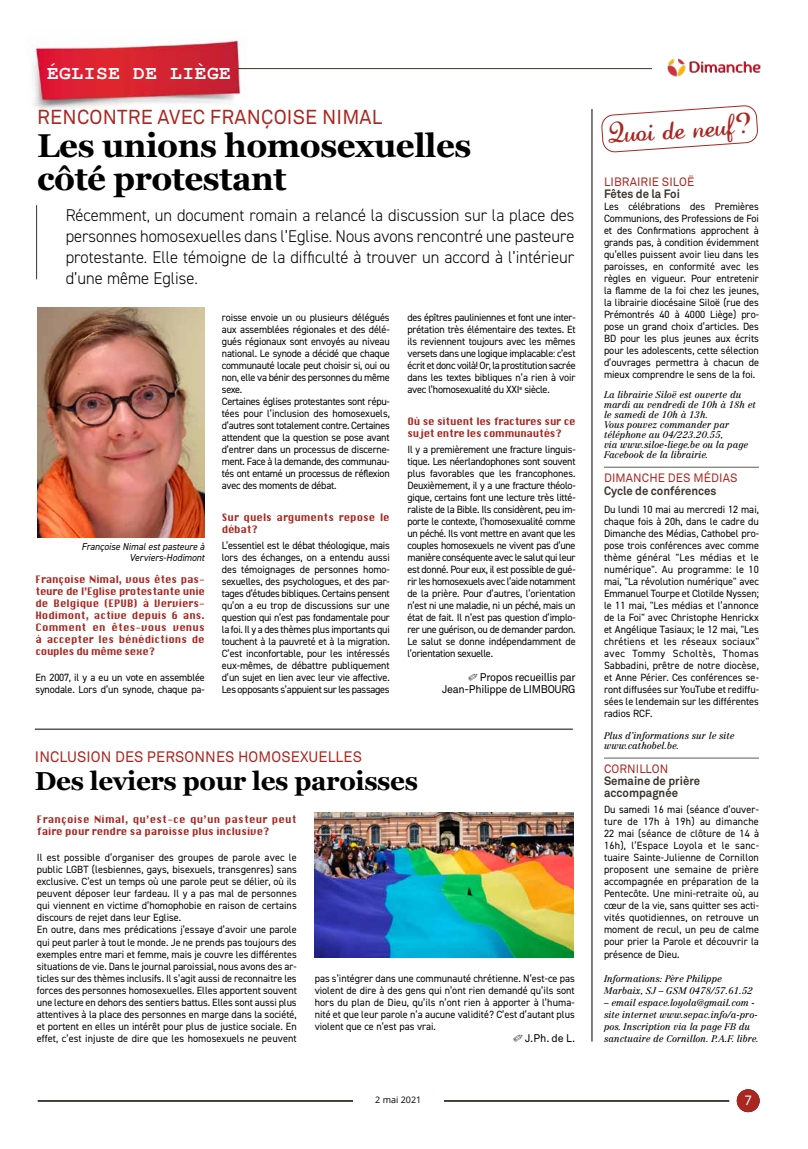
<style>
.page{position:relative;width:808px;height:1149px;background:#fff}
.page>*{position:absolute;margin:0;border:0;box-sizing:border-box;transform-origin:0 0}
.t1{font:700 33px/33px "Georgia";letter-spacing:-.015em;color:#000}
.t2{font:700 26px "Georgia";letter-spacing:-.015em;color:#000}
.t3{font:20.9px "Lauren Script";color:#a92721}
.t4{font:20px "Akkurat Std";letter-spacing:.01em;color:#a92721}
.t5{font:700 19.5px "Courier New";letter-spacing:.03em;color:#fff}
.t6{font:300 17px/21px "DIN2014";color:#000;text-align:justify}
.t7{font:15px "Akkurat Std";letter-spacing:.01em;color:#a92721}
.t8{font:13.5px "Akkurat Std";color:#fff}
.t9{font:700 12px/12px "Akkurat Std";color:#3b342b;scale:.95 1}
.t10{font:12px "Akkurat Std";letter-spacing:.01em;color:#a92721}
.t11{font:11px/12px "Akkurat Std";letter-spacing:-.025em;color:#000;text-align:right}
.t12{font:10.5px/12px "DIN2014";letter-spacing:-.005em;color:#000;text-align:justify}
.t13{font:10.5px/12px "DIN2014";letter-spacing:-.025em;color:#000}
.t14{font:10px/12px "Silom";color:#a92721}
.t15{font:10px/12px "Silom";letter-spacing:-.025em;color:#a92721}
.t16{font:italic 10px/11px "DIN2014";color:#000;text-align:right;scale:.95 1}
.t17{font:italic 9.5px/10px "Centennial LT Std";color:#000}
.t18{font:9px "Open Sans";color:#000}
.t19{font:5.2px "Open Sans";color:#000}
</style>
<div class="page">
<img style="left:29px;top:39px;width:217px;height:71px">
<hr style="left:38px;top:1100px;width:691px;height:1px;background:#3b342b">
<div style="left:737px;top:1088px;width:22px;height:23px;background:#a92721;border-radius:50%"></div>
<div style="left:353px;top:1095px;width:90px;height:13px;background:#fff"></div>
<hr style="left:238px;top:68px;width:414px;height:1px;background:#3b342b">
<img style="left:667px;top:58px;width:94px;height:19px">
<hr style="left:36px;top:205px;width:1px;height:74px;background:#3b342b">
<img style="left:37px;top:307px;width:167px;height:230px">
<hr style="left:35px;top:728px;width:538px;height:1px;background:#000">
<hr style="left:592px;top:109px;width:1px;height:932px;background:#000">
<hr style="left:604px;top:467px;width:155px;height:1px;background:#625d58">
<hr style="left:604px;top:757px;width:155px;height:1px;background:#625d58">
<svg style="left:601px;top:105px;width:157px;height:47px"></svg>
<img style="left:315px;top:812px;width:258px;height:145px">
<h3 class="t5" style="left:47px;top:60px;width:186px">ÉGLISE DE LIÈGE</h3>
<h3 class="t4" style="left:37px;top:105px;width:347px">RENCONTRE AVEC FRANÇOISE NIMAL</h3>
<h1 class="t1" style="left:37px;top:127px;width:436px">Les unions homosexuelles côté protestant</h1>
<p class="t6" style="left:66px;top:204px;width:510px">Récemment, un document romain a relancé la discussion sur la place des personnes homosexuelles dans l’Eglise. Nous avons rencontré une pasteure protestante. Elle témoigne de la difficulté à trouver un accord à l’intérieur d’une même Eglise.</p>
<p class="t13" style="left:222px;top:311px;width:170px">roisse envoie un ou plusieurs délégués aux assemblées régionales et des délé&shy;gués régionaux sont envoyés au niveau national. Le synode a décidé que chaque communauté locale peut choisir si, oui ou non, elle va bénir des personnes du même sexe.<br>Certaines églises protestantes sont répu&shy;tées pour l’inclusion des homosexuels, d’autres sont totalement contre. Certaines attendent que la question se pose avant d’entrer dans un processus de discerne&shy;ment. Face à la demande, des communau&shy;tés ont entamé un processus de réflexion avec des moments de débat.</p>
<p class="t14" style="left:222px;top:511px;width:169px">Sur quels arguments repose le débat?</p>
<p class="t12" style="left:222px;top:539px;width:170px">L’essentiel est le débat théologique, mais lors des échanges, on a entendu aussi des témoignages de personnes homo&shy;sexuelles, des psychologues, et des par&shy;tages d’études bibliques. Certains pensent qu’on a eu trop de discussions sur une question qui n’est pas fondamentale pour la foi. Il y a des thèmes plus importants qui touchent à la pauvreté et à la migration.<br>C’est inconfortable, pour les intéressés eux-mêmes, de débattre publiquement d’un sujet en lien avec leur vie affective.<br>Les opposants s’appuient sur les passages</p>
<p class="t12" style="left:407px;top:311px;width:170px">des épîtres pauliniennes et font une inter&shy;prétation très élémentaire des textes. Et ils reviennent toujours avec les mêmes versets dans une logique implacable: c’est écrit et donc voilà! Or, la prostitution sacrée dans les textes bibliques n’a rien à voir avec l’homosexualité du XXI<sup>e</sup> siècle.</p>
<p class="t15" style="left:407px;top:415px;width:170px">Où se situent les fractures sur ce sujet entre les communautés?</p>
<p class="t12" style="left:407px;top:443px;width:170px">Il y a premièrement une fracture linguis&shy;tique. Les néerlandophones sont souvent plus favorables que les francophones.<br>Deuxièmement, il y a une fracture théolo&shy;gique, certains font une lecture très litté&shy;raliste de la Bible. Ils considèrent, peu im&shy;porte le contexte, l’homosexualité comme un péché. Ils vont mettre en avant que les couples homosexuels ne vivent pas d’une manière conséquente avec le salut qui leur est donné. Pour eux, il est possible de gué&shy;rir les homosexuels avec l’aide notamment de la prière. Pour d’autres, l’orientation n’est ni une maladie, ni un péché, mais un état de fait. Il n’est pas question d’implo&shy;rer une guérison, ou de demander pardon.<br>Le salut se donne indépendamment de l’orientation sexuelle.</p>
<p class="t11" style="left:442px;top:671px;width:135px">✐ Propos recueillis par<br>Jean-Philippe de LIMBOURG</p>
<p class="t16" style="left:82px;top:540px;width:131px">Françoise Nimal est pasteure à<br>Verviers-Hodimont</p>
<p class="t14" style="left:35px;top:573px;width:171px;text-align:justify">Françoise Nimal, vous êtes pas&shy;teure de l’Eglise protestante unie de Belgique (EPUB) à Verviers-Hodimont, active depuis 6 ans.<br>Comment en êtes-vous venus à accepter les bénédictions de couples du même sexe?</p>
<p class="t12" style="left:35px;top:671px;width:171px">En 2007, il y a eu un vote en assemblée synodale. Lors d’un synode, chaque pa-</p>
<h3 class="t7" style="left:35px;top:747px;width:329px">INCLUSION DES PERSONNES HOMOSEXUELLES</h3>
<h2 class="t2" style="left:35px;top:760px;width:385px">Des leviers pour les paroisses</h2>
<p class="t14" style="left:37px;top:813px;width:261px">Françoise Nimal, qu’est-ce qu’un pasteur peut faire pour rendre sa paroisse plus inclusive?</p>
<p class="t12" style="left:37px;top:851px;width:262px;text-align:left">Il est possible d’organiser des groupes de parole avec le public LGBT (lesbiennes, gays, bisexuels, transgenres) sans exclusive. C’est un temps où une parole peut se délier, où ils peuvent déposer leur fardeau. Il y a pas mal de personnes qui viennent en victime d’homophobie en raison de certains discours de rejet dans leur Eglise.<br>En outre, dans mes prédications j’essaye d’avoir une parole qui peut parler à tout le monde. Je ne prends pas toujours des exemples entre mari et femme, mais je couvre les différentes situations de vie. Dans le journal paroissial, nous avons des ar&shy;ticles sur des thèmes inclusifs. Il s’agit aussi de reconnaitre les forces des personnes homosexuelles. Elles apportent souvent une lecture en dehors des sentiers battus. Elles sont aussi plus attentives à la place des personnes en marge dans la société, et portent en elles un intérêt pour plus de justice sociale. En effet, c’est injuste de dire que les homosexuels ne peuvent</p>
<p class="t12" style="left:315px;top:971px;width:262px">pas s’intégrer dans une communauté chrétienne. N’est-ce pas violent de dire à des gens qui n’ont rien demandé qu’ils sont hors du plan de Dieu, qu’ils n’ont rien à apporter à l’huma&shy;nité et que leur parole n’a aucune validité? C’est d’autant plus violent que ce n’est pas vrai.</p>
<p class="t11" style="left:513px;top:1031px;width:64px">✐ J.Ph. de L.</p>
<p class="t18" style="left:366px;top:1092px;width:41px">14 octobre</p>
<p class="t18" style="left:378px;top:1092px;width:52px">ctobre 2020</p>
<p class="t18" style="left:379px;top:1092px;width:53px">janvier 2020</p>
<p class="t18" style="left:372px;top:1092px;width:51px"><sup>er</sup>2 ma 2021</p>
<p class="t19" style="left:375px;top:1093px;width:5px">o</p>
<h3 class="t3" style="left:607px;top:120px;width:144px;rotate:-4deg">Quoi de neuf?</h3>
<p class="t10" style="left:604px;top:175px;width:92px">LIBRAIRIE SILOË</p>
<p class="t9" style="left:604px;top:188px;width:82px">Fêtes de la Foi</p>
<p class="t12" style="left:604px;top:200px;width:156px">Les célébrations des Premières Communions, des Professions de Foi et des Confirmations approchent à grands pas, à condition évidemment qu’elles puissent avoir lieu dans les paroisses, en conformité avec les règles en vigueur. Pour entretenir la flamme de la foi chez les jeunes, la librairie diocésaine Siloë (rue des Prémontrés 40 à 4000 Liège) pro&shy;pose un grand choix d’articles. Des BD pour les plus jeunes aux écrits pour les adolescents, cette sélection d’ouvrages permettra à chacun de mieux comprendre le sens de la foi.</p>
<p class="t17" style="left:604px;top:390px;width:154px">La librairie Siloë est ouverte du mardi au vendredi de 10h à 18h et le samedi de 10h à 13h.<br>Vous pouvez commander par téléphone au 04/223.20.55,<br>via www.siloe-liege.be ou la page<br>Facebook de la librairie.</p>
<p class="t10" style="left:604px;top:471px;width:135px">DIMANCHE DES MÉDIAS</p>
<p class="t9" style="left:604px;top:484px;width:120px">Cycle de conférences</p>
<p class="t12" style="left:604px;top:503px;width:156px">Du lundi 10 mai au mercredi 12 mai, chaque fois à 20h, dans le cadre du Dimanche des Médias, Cathobel pro&shy;pose trois conférences avec comme thème général "Les médias et le numérique". Au programme: le 10 mai, "La révolution numérique" avec Emmanuel Tourpe et Clotilde Nyssen; le 11 mai, "Les médias et l’annonce de la Foi" avec Christophe Henrickx et Angélique Tasiaux; le 12 mai, "Les chrétiens et les réseaux sociaux" avec Tommy Scholtès, Thomas Sabbadini, prêtre de notre diocèse, et Anne Périer. Ces conférences se&shy;ront diffusées sur YouTube et rediffu&shy;sées le lendemain sur les différentes radios RCF.</p>
<p class="t17" style="left:604px;top:730px;width:132px">Plus d’informations sur le site www.cathobel.be.</p>
<p class="t10" style="left:604px;top:762px;width:66px">CORNILLON</p>
<p class="t9" style="left:604px;top:774px;width:103px">Semaine de prière accompagnée</p>
<p class="t12" style="left:604px;top:803px;width:156px">Du samedi 16 mai (séance d’ouver&shy;ture de 17h à 19h) au dimanche 22 mai (séance de clôture de 14 à 16h), l’Espace Loyola et le sanc&shy;tuaire Sainte-Julienne de Cornillon proposent une semaine de prière accompagnée en préparation de la Pentecôte. Une mini-retraite où, au cœur de la vie, sans quitter ses acti&shy;vités quotidiennes, on retrouve un moment de recul, un peu de calme pour prier la Parole et découvrir la présence de Dieu.</p>
<p class="t17" style="left:604px;top:971px;width:150px;line-height:12px">Informations: Père Philippe<br>Marbaix, SJ – GSM 0478/57.61.52</p>
<p class="t17" style="left:604px;top:995px;width:156px;line-height:12px">– email espace.loyola@gmail.com - site internet www.sepac.info/a-pro&shy;pos. Inscription via la page FB du sanctuaire de Cornillon. P.A.F. libre.</p>
<p class="t8" style="left:744px;top:1092px;width:9px">7</p>
</div>
